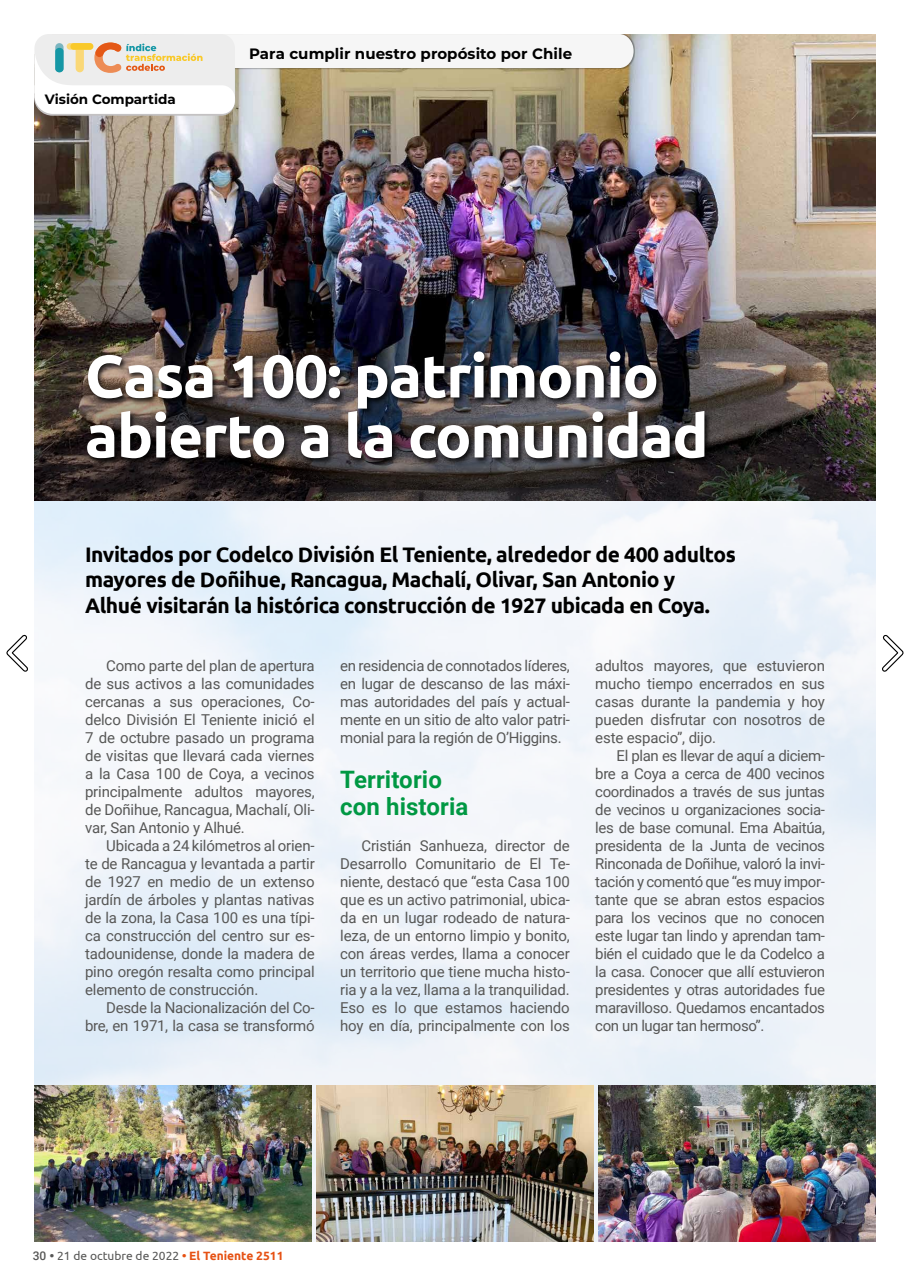
<style>
.page{position:relative;width:910px;height:1276px;background:#fff}
.page>*{position:absolute;margin:0;border:0;box-sizing:border-box;transform-origin:0 0}
.t1{font:700 60px/60px "Ubuntu";letter-spacing:-.02em;color:#fff}
.t2{font:700 24px/27px "Roboto";letter-spacing:.005em;color:#009843}
.t3{font:700 21px/25.5px "Ubuntu";letter-spacing:-.02em;color:#000}
.t4{font:15px/18px "Roboto";letter-spacing:-.01em;color:#575756;text-align:justify}
.t5{font:700 15px "Montserrat";letter-spacing:.005em;color:#000}
.t6{font:700 13.5px "Montserrat";color:#000}
.t7{font:12px "Ubuntu";color:#575756}
.s1{font-family:"Roboto";font-weight:500}
.s2{font-weight:700}
.s3{font-weight:700;color:#e65113}
</style>
<div class="page">
<img style="left:34px;top:500px;width:842px;height:742px">
<img style="left:34px;top:34px;width:842px;height:274px">
<svg style="left:34px;top:34px;width:600px;height:82px"></svg>
<div style="left:55px;top:48px;width:9px;height:24px;background:#1597a5;border-radius:4px"></div>
<img style="left:34px;top:308px;width:842px;height:192px">
<div style="left:86px;top:350px;width:626px;height:116px;background:#000;opacity:.8"></div>
<img style="left:34px;top:1085px;width:277px;height:157px">
<img style="left:316px;top:1085px;width:278px;height:157px">
<img style="left:599px;top:1085px;width:277px;height:157px">
<svg style="left:6px;top:634px;width:22px;height:38px"></svg>
<svg style="left:882px;top:634px;width:22px;height:38px"></svg>
<p class="t6" style="left:45px;top:89px;width:133px">Visión Compartida</p>
<p class="t5" style="left:249px;top:43px;width:325px">Para cumplir nuestro propósito por Chile</p>
<h1 class="t1" style="left:85px;top:345px;width:625px">Casa 100: patrimonio abierto a la comunidad</h1>
<h3 class="t3" style="left:85px;top:541px;width:652px">Invitados por Codelco División El Teniente, alrededor de 400 adultos mayores de Doñihue, Rancagua, Machalí, Olivar, San Antonio y<br>Alhué visitarán la histórica construcción de 1927 ubicada en Coya.</h3>
<p class="t4" style="left:85px;top:656px;width:231px;text-indent:21px">Como parte del plan de apertura de sus activos a las comunidades cercanas a sus operaciones, Co&shy;delco División El Teniente inició el 7 de octubre pasado un programa de visitas que llevará cada viernes a la Casa 100 de Coya, a vecinos principalmente adultos mayores, de Doñihue, Rancagua, Machalí, Oli&shy;var, San Antonio y Alhué.</p>
<p class="t4" style="left:85px;top:836px;width:231px;text-indent:21px">Ubicada a 24 kilómetros al orien&shy;te de Rancagua y levantada a partir de 1927 en medio de un extenso jardín de árboles y plantas nativas de la zona, la Casa 100 es una típi&shy;ca construcción del centro sur es&shy;tadounidense, donde la madera de pino oregón resalta como principal elemento de construcción.</p>
<p class="t4" style="left:85px;top:998px;width:231px;text-align:right">Desde la Nacionalización del Co&shy;bre, en 1971, la casa se transformó</p>
<p class="t4" style="left:340px;top:656px;width:231px">en residencia de connotados líderes, en lugar de descanso de las máxi&shy;mas autoridades del país y actual&shy;mente en un sitio de alto valor patri&shy;monial para la región de O’Higgins.</p>
<h2 class="t2" style="left:340px;top:765px;width:130px">Territorio con historia</h2>
<p class="t4" style="left:340px;top:836px;width:231px;text-indent:21px">Cristián Sanhueza, director de Desarrollo Comunitario de El Te&shy;niente, destacó que “esta Casa 100 que es un activo patrimonial, ubica&shy;da en un lugar rodeado de natura&shy;leza, de un entorno limpio y bonito, con áreas verdes, llama a conocer un territorio que tiene mucha histo&shy;ria y a la vez, llama a la tranquilidad.<br>Eso es lo que estamos haciendo hoy en día, principalmente con los</p>
<p class="t4" style="left:595px;top:656px;width:231px">adultos mayores, que estuvieron mucho tiempo encerrados en sus casas durante la pandemia y hoy pueden disfrutar con nosotros de este espacio”, dijo.</p>
<p class="t4" style="left:595px;top:746px;width:231px;text-indent:21px">El plan es llevar de aquí a diciem&shy;bre a Coya a cerca de 400 vecinos coordinados a través de sus juntas de vecinos u organizaciones socia&shy;les de base comunal. Ema Abaitúa, presidenta de la Junta de vecinos Rinconada de Doñihue, valoró la invi&shy;tación y comentó que “es muy impor&shy;tante que se abran estos espacios para los vecinos que no conocen este lugar tan lindo y aprendan tam&shy;bién el cuidado que le da Codelco a la casa. Conocer que allí estuvieron presidentes y otras autoridades fue maravilloso. Quedamos encantados con un lugar tan hermoso”.</p>
<p class="t7" style="left:33px;top:1248px;width:252px"><span class="s1">30</span> <span class="s2">•</span> 21 de octubre de 2022 <span class="s3">• El Teniente 2511</span></p>
</div>
